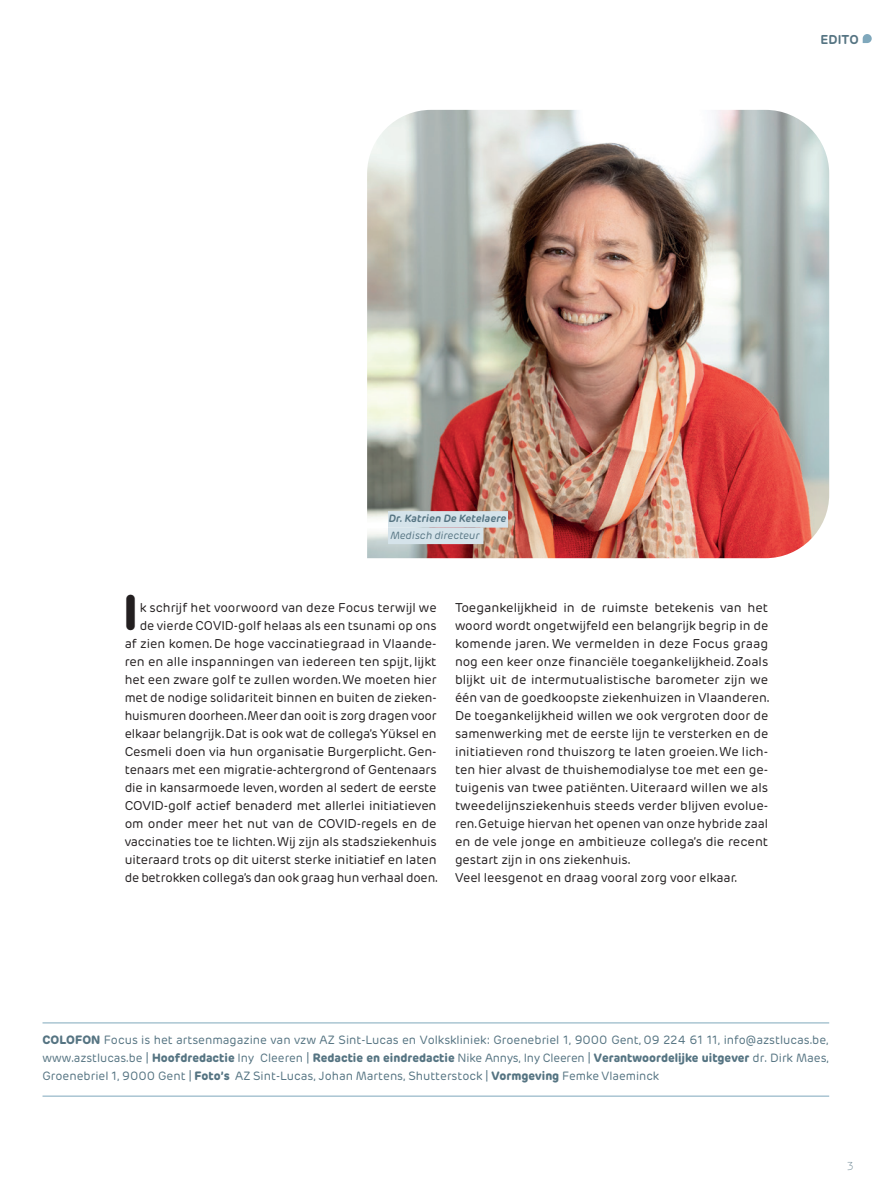
<style>
.page{position:relative;width:893px;height:1191px;background:#fff}
.page>*{position:absolute;margin:0;border:0;box-sizing:border-box;transform-origin:0 0}
.t1{font:800 49.5px "Rubrik New";color:#231f20}
.Broodtekst{font:12.75px/18px "Rubrik New";letter-spacing:-.01em;color:#231f20;text-align:right}
.Rubriek{font:700 12.75px "Rubrik New";letter-spacing:.005em;color:#557482}
.Broodtekst-2{font:12px/18px "Rubrik New";color:#557482;text-align:justify}
.t2{font:200 11.55px "Rubrik New";color:#557482}
.Fotobijschrift{font:italic 700 10.5px "Rubrik New";color:#557482}
.Fotobijschrift-2{font:italic 10.5px "Rubrik New";color:#557482}
.s1{font-weight:800}
</style>
<div class="page">
<img style="left:367px;top:110px;width:462px;height:448px">
<div style="left:388px;top:511px;width:120px;height:16px;background:#d5e3ea"></div>
<div style="left:388px;top:527px;width:95px;height:17px;background:#d5e3ea"></div>
<hr style="left:43px;top:1022px;width:786px;height:1px;background:#7fa8bc">
<hr style="left:43px;top:1095px;width:786px;height:1px;background:#7fa8bc">
<svg style="left:863px;top:34px;width:9px;height:9px"></svg>
<p class="Rubriek" style="left:820px;top:31px;width:40px">EDITO</p>
<p class="Fotobijschrift" style="left:388px;top:512px;width:119px">Dr. Katrien De Ketelaere</p>
<p class="Fotobijschrift-2" style="left:390px;top:529px;width:91px">Medisch directeur</p>
<p class="t1" style="left:123px;top:581px;width:17px">I</p>
<p class="Broodtekst" style="left:125px;top:599px;width:315px">k schrijf het voorwoord van deze Focus terwijl we de vierde COVID-golf helaas als een tsunami op ons<br>af zien komen. De hoge vaccinatiegraad in Vlaande&shy;ren en alle inspanningen van iedereen ten spijt, lijkt het een zware golf te zullen worden. We moeten hier met de nodige solidariteit binnen en buiten de zieken&shy;huismuren doorheen. Meer dan ooit is zorg dragen voor elkaar belangrijk. Dat is ook wat de collega’s Yüksel en Cesmeli doen via hun organisatie Burgerplicht. Gen&shy;tenaars met een migratie-achtergrond of Gentenaars die in kansarmoede leven, worden al sedert de eerste COVID-golf actief benaderd met allerlei initiatieven om onder meer het nut van de COVID-regels en de vaccinaties toe te lichten. Wij zijn als stadsziekenhuis uiteraard trots op dit uiterst sterke initiatief en laten de betrokken collega’s dan ook graag hun verhaal doen.</p>
<p class="Broodtekst" style="left:455px;top:599px;width:316px;text-align:justify">Toegankelijkheid in de ruimste betekenis van het woord wordt ongetwijfeld een belangrijk begrip in de komende jaren. We vermelden in deze Focus graag nog een keer onze financiële toegankelijkheid. Zoals blijkt uit de intermutualistische barometer zijn we één van de goedkoopste ziekenhuizen in Vlaanderen.<br>De toegankelijkheid willen we ook vergroten door de samenwerking met de eerste lijn te versterken en de initiatieven rond thuiszorg te laten groeien. We lich&shy;ten hier alvast de thuishemodialyse toe met een ge&shy;tuigenis van twee patiënten. Uiteraard willen we als tweedelijnsziekenhuis steeds verder blijven evolue&shy;ren. Getuige hiervan het openen van onze hybride zaal en de vele jonge en ambitieuze collega’s die recent gestart zijn in ons ziekenhuis.</p>
<p class="Broodtekst" style="left:455px;top:869px;width:284px">Veel leesgenot en draag vooral zorg voor elkaar.</p>
<p class="Broodtekst-2" style="left:43px;top:1031px;width:788px"><span class="s1">COLOFON</span> Focus is het artsenmagazine van vzw AZ Sint‑Lucas en Volkskliniek: Groenebriel 1, 9000 Gent, 09 224 61 11, info@azstlucas.be, www.azstlucas.be | <span class="s1">Hoofdredactie</span> Iny Cleeren | <span class="s1">Redactie en eindredactie</span> Nike Annys, Iny Cleeren | <span class="s1">Verantwoordelijke uitgever</span> dr. Dirk Maes, Groenebriel 1, 9000 Gent | <span class="s1">Foto’s</span> AZ Sint-Lucas, Johan Martens, Shutterstock | <span class="s1">Vormgeving</span> Femke Vlaeminck</p>
<p class="t2" style="left:847px;top:1159px;width:8px">3</p>
</div>
